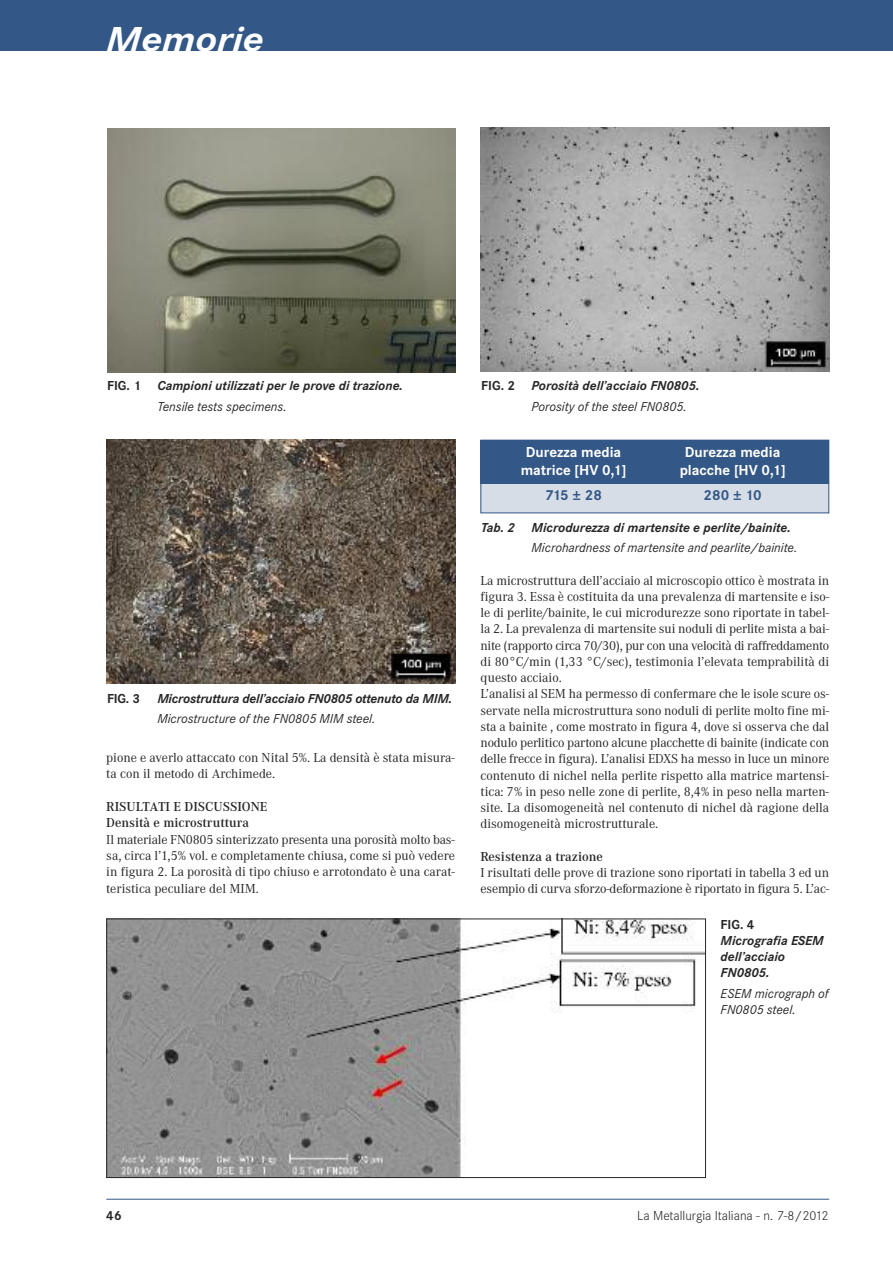
<style>
.page{position:relative;width:893px;height:1263px;background:#fff}
.page>*{position:absolute;margin:0;border:0;box-sizing:border-box;transform-origin:0 0}
.t1{font:italic 700 36px "Corporate S";color:#fff;scale:1.14 1}
.t2{font:700 15px "Corporate S";color:#fff}
.t3{font:700 15px "Corporate S";letter-spacing:-.025em;color:#335786}
.t4{font:13.5px/16.2px "Corporate A";letter-spacing:-.005em;color:#272627}
.t5{font:italic 700 13.5px/20.4px "Corporate S";color:#272627}
.t6{font:italic 13.5px/16.2px "Corporate S";color:#272627}
.t7{font:600 13.5px/16.4px "Corporate A";color:#272627}
.t8{font:300 13.5px "Corporate S";color:#272627}
.t9{font:700 13.5px "Corporate S";color:#272627}
.s1{font-style:normal}
.s2{font-weight:400}
</style>
<div class="page">
<div style="left:480px;top:484px;width:349px;height:28px;background:#d6dde7"></div>
<div style="left:480px;top:440px;width:349px;height:43px;background:#335786"></div>
<div style="left:0;top:0;width:893px;height:50px;background:#335786"></div>
<hr style="left:106px;top:1199px;width:723px;height:1px;background:#335786">
<img style="left:107px;top:128px;width:348px;height:244px">
<img style="left:480px;top:128px;width:349px;height:244px">
<img style="left:106px;top:440px;width:349px;height:244px">
<div style="left:480px;top:440px;width:349px;height:73px;border:1px solid #335786"></div>
<img style="left:108px;top:920px;width:596px;height:256px">
<div style="left:106px;top:918px;width:600px;height:260px;border:1px solid #272627"></div>
<h1 class="t1" style="left:106px;top:17px;width:140px">Memorie</h1>
<p class="t5" style="left:157px;top:375px;width:247px;text-indent:-50px"><span class="s1">FIG. 1</span> Campioni utilizzati per le prove di trazione.<br><span class="s2">Tensile tests specimens.</span></p>
<p class="t9" style="left:107px;top:690px;width:34px">FIG. 3</p>
<p class="t5" style="left:157px;top:688px;width:296px">Microstruttura dell’acciaio FN0805 ottenuto da MIM.</p>
<p class="t6" style="left:157px;top:710px;width:220px">Microstructure of the FN0805 MIM steel.</p>
<p class="t4" style="left:106px;top:749px;width:350px">pione e averlo attaccato con Nital 5%. La densità è stata misura&shy;ta con il metodo di Archimede.</p>
<p class="t7" style="left:106px;top:798px;width:163px">RISULTATI E DISCUSSIONE<br>Densità e microstruttura</p>
<p class="t4" style="left:106px;top:831px;width:350px;text-align:justify">Il materiale FN0805 sinterizzato presenta una porosità molto bas&shy;sa, circa l’1,5% vol. e completamente chiusa, come si può vedere in figura 2. La porosità di tipo chiuso e arrotondato è una carat&shy;teristica peculiare del MIM.</p>
<p class="t5" style="left:531px;top:375px;width:169px;text-indent:-50px"><span class="s1">FIG. 2</span> Porosità dell’acciaio FN0805.<br><span class="s2">Porosity of the steel FN0805.</span></p>
<p class="t2" style="left:526px;top:443px;width:97px">Durezza media</p>
<p class="t2" style="left:685px;top:443px;width:97px">Durezza media</p>
<p class="t2" style="left:521px;top:461px;width:107px">matrice [HV 0,1]</p>
<p class="t2" style="left:680px;top:461px;width:107px">placche [HV 0,1]</p>
<p class="t3" style="left:545px;top:486px;width:58px">715 ± 28</p>
<p class="t3" style="left:704px;top:486px;width:60px">280 ± 10</p>
<p class="t5" style="left:481px;top:517px;width:311px">Tab. 2 Microdurezza di martensite e perlite/bainite.</p>
<p class="t6" style="left:531px;top:540px;width:267px">Microhardness of martensite and pearlite/bainite.</p>
<p class="t4" style="left:480px;top:572px;width:350px">La microstruttura dell’acciaio al microscopio ottico è mostrata in figura 3. Essa è costituita da una prevalenza di martensite e iso&shy;le di perlite/bainite, le cui microdurezze sono riportate in tabel&shy;la 2. La prevalenza di martensite sui noduli di perlite mista a bai&shy;nite (rapporto circa 70/30), pur con una velocità di raffreddamento di 80°C/min (1,33 °C/sec), testimonia l’elevata temprabilità di questo acciaio.<br>L’analisi al SEM ha permesso di confermare che le isole scure os&shy;servate nella microstruttura sono noduli di perlite molto fine mi&shy;sta a bainite , come mostrato in figura 4, dove si osserva che dal nodulo perlitico partono alcune placchette di bainite (indicate con delle frecce in figura). L’analisi EDXS ha messo in luce un minore contenuto di nichel nella perlite rispetto alla matrice martensi&shy;tica: 7% in peso nelle zone di perlite, 8,4% in peso nella marten&shy;site. La disomogeneità nel contenuto di nichel dà ragione della disomogeneità microstrutturale.</p>
<p class="t7" style="left:480px;top:848px;width:124px">Resistenza a trazione</p>
<p class="t4" style="left:480px;top:864px;width:350px">I risultati delle prove di trazione sono riportati in tabella 3 ed un esempio di curva sforzo-deformazione è riportato in figura 5. L’ac-</p>
<p class="t9" style="left:721px;top:916px;width:35px">FIG. 4</p>
<p class="t5" style="left:721px;top:932px;width:105px;line-height:16.2px">Micrografia ESEM dell’acciaio<br>FN0805.</p>
<p class="t6" style="left:721px;top:985px;width:110px">ESEM micrograph of<br>FN0805 steel.</p>
<p class="t9" style="left:106px;top:1207px;width:17px">46</p>
<p class="t8" style="left:637px;top:1207px;width:193px">La Metallurgia Italiana - n. 7-8/2012</p>
</div>
